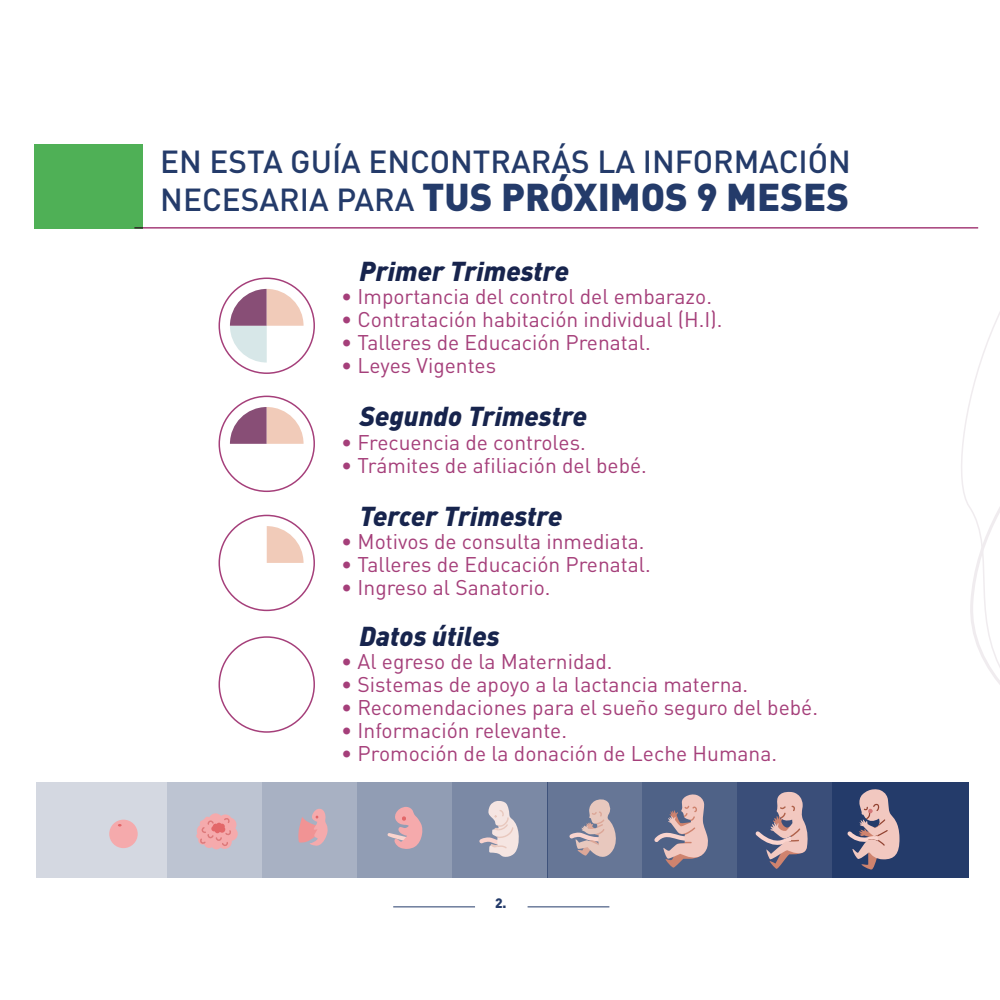
<style>
.page{position:relative;width:1000px;height:1000px;background:#fff}
.page>*{position:absolute;margin:0;border:0;box-sizing:border-box;transform-origin:0 0}
.t1{font:900 38.25px "DIN Pro";color:#243b6a}
.t2{font:500 31.5px "DIN Pro";color:#243b6a}
.t3{font:italic 900 27px "DIN Pro";color:#17244d}
.t4{font:21px "DIN Pro";color:#a53f7a}
.t5{font:900 13.5px "DIN Pro";color:#243b6a}
.s1{font-weight:500;font-size:31.5px}
</style>
<div class="page">
<svg style="left:963px;top:227px;width:36px;height:593px"></svg>
<div style="left:36px;top:782px;width:131px;height:96px;background:#d4d8e1"></div>
<div style="left:167px;top:782px;width:95px;height:96px;background:#bdc4d2"></div>
<div style="left:262px;top:782px;width:95px;height:96px;background:#a8b1c3"></div>
<div style="left:357px;top:782px;width:95px;height:96px;background:#919db4"></div>
<div style="left:452px;top:782px;width:95px;height:96px;background:#7b89a5"></div>
<div style="left:547px;top:782px;width:95px;height:96px;background:#667696"></div>
<div style="left:642px;top:782px;width:94px;height:96px;background:#4f6287"></div>
<div style="left:736px;top:782px;width:95px;height:96px;background:#3a4e79"></div>
<div style="left:831px;top:782px;width:136px;height:96px;background:#243b6a"></div>
<div style="left:109px;top:819px;width:29px;height:28px;background:#f5aaac;border-radius:50%"></div>
<svg style="left:196px;top:813px;width:42px;height:36px"></svg>
<svg style="left:298px;top:808px;width:30px;height:37px"></svg>
<svg style="left:387px;top:806px;width:35px;height:42px"></svg>
<svg style="left:479px;top:801px;width:40px;height:56px"></svg>
<svg style="left:569px;top:799px;width:47px;height:58px"></svg>
<svg style="left:654px;top:794px;width:54px;height:74px"></svg>
<svg style="left:755px;top:791px;width:53px;height:78px"></svg>
<svg style="left:847px;top:789px;width:52px;height:80px"></svg>
<div style="left:218px;top:277px;width:97px;height:97px;border:2px solid #a53f7a;border-radius:50%"></div>
<svg style="left:230px;top:289px;width:73px;height:73px"></svg>
<div style="left:218px;top:395px;width:97px;height:97px;border:2px solid #a53f7a;border-radius:50%"></div>
<svg style="left:230px;top:407px;width:73px;height:36px"></svg>
<div style="left:218px;top:514px;width:97px;height:97px;border:2px solid #a53f7a;border-radius:50%"></div>
<svg style="left:267px;top:526px;width:36px;height:36px"></svg>
<div style="left:218px;top:636px;width:97px;height:96px;border:2px solid #a53f7a;border-radius:50%"></div>
<hr style="left:134px;top:227px;width:843px;height:1px;background:#a53f7a">
<div style="left:34px;top:144px;width:108px;height:85px;background:#4fb056"></div>
<hr style="left:393px;top:906px;width:82px;height:1px;background:#243b6a">
<hr style="left:527px;top:906px;width:82px;height:1px;background:#243b6a">
<h2 class="t2" style="left:160px;top:136px;width:692px">EN ESTA GUÍA ENCONTRARÁS LA INFORMACIÓN</h2>
<h1 class="t1" style="left:160px;top:164px;width:690px"><span class="s1">NECESARIA PARA</span> TUS PRÓXIMOS 9 MESES</h1>
<p class="t3" style="left:359px;top:248px;width:211px">Primer Trimestre</p>
<p class="t4" style="left:341px;top:280px;width:372px">• Importancia del control del embarazo.</p>
<p class="t4" style="left:341px;top:303px;width:382px">• Contratación habitación individual (H.I).</p>
<p class="t4" style="left:341px;top:326px;width:311px">• Talleres de Educación Prenatal.</p>
<p class="t4" style="left:341px;top:349px;width:156px">• Leyes Vigentes</p>
<p class="t3" style="left:359px;top:394px;width:229px">Segundo Trimestre</p>
<p class="t4" style="left:341px;top:425px;width:246px">• Frecuencia de controles.</p>
<p class="t4" style="left:341px;top:448px;width:307px">• Trámites de afiliación del bebé.</p>
<p class="t3" style="left:359px;top:493px;width:204px">Tercer Trimestre</p>
<p class="t4" style="left:341px;top:524px;width:305px">• Motivos de consulta inmediata.</p>
<p class="t4" style="left:341px;top:547px;width:311px">• Talleres de Educación Prenatal.</p>
<p class="t4" style="left:341px;top:570px;width:211px">• Ingreso al Sanatorio.</p>
<p class="t3" style="left:359px;top:613px;width:142px">Datos útiles</p>
<p class="t4" style="left:341px;top:644px;width:273px">• Al egreso de la Maternidad.</p>
<p class="t4" style="left:341px;top:667px;width:408px">• Sistemas de apoyo a la lactancia materna.</p>
<p class="t4" style="left:341px;top:690px;width:478px">• Recomendaciones para el sueño seguro del bebé.</p>
<p class="t4" style="left:341px;top:713px;width:227px">• Información relevante.</p>
<p class="t4" style="left:341px;top:736px;width:437px">• Promoción de la donación de Leche Humana.</p>
<p class="t5" style="left:495px;top:891px;width:13px">2.</p>
</div>
